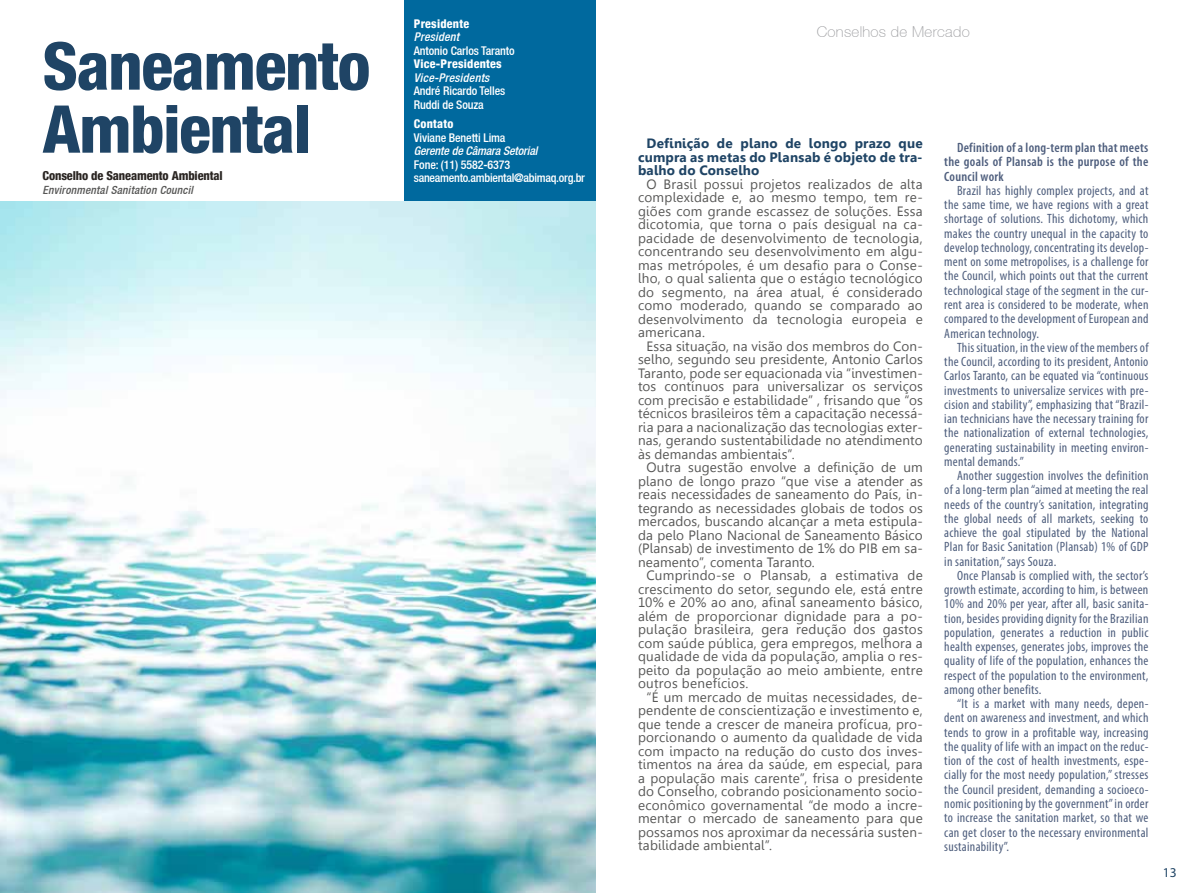
<style>
.page{position:relative;width:1191px;height:893px;background:#fff}
.page>*{position:absolute;margin:0;border:0;box-sizing:border-box;transform-origin:0 0}
.t1{font:800 condensed 66px/63px "Helvetica 87";letter-spacing:-.02em;color:#1f4465}
.t2{font:100 15px "Helvetica 35";letter-spacing:.02em;color:#999a9d}
.t3{font:13.5px/13.5px "Gisha";letter-spacing:.015em;color:#575756;text-align:justify}
.t4{font:condensed 13.5px/14.2px "Myriad Pro";letter-spacing:.02em;color:#4e5e7d;text-align:justify}
.t5{font:700 13.5px/13.5px "Gisha";letter-spacing:.015em;color:#1f4465;text-align:justify}
.t6{font:600 condensed 13.5px/14.2px "Myriad Pro";letter-spacing:.02em;color:#4e5e7d;text-align:justify}
.t7{font:13.5px "Myriad Pro";color:#1f4465}
.t8{font:800 condensed 12.3px "Helvetica 87";letter-spacing:-.01em;color:#2a2522}
.t9{font:500 condensed 12px/13.5px "Helvetica Neue";letter-spacing:-.01em;color:#fff}
.t10{font:800 condensed 12px "Helvetica 87";letter-spacing:.02em;color:#fff}
.t11{font:italic 500 condensed 12px "Helvetica Neue";letter-spacing:.015em;color:#fff}
.t12{font:italic 500 condensed 12px "Helvetica Neue";letter-spacing:-.01em;color:#fff}
.t13{font:italic 500 condensed 11.25px "Helvetica Neue";letter-spacing:.02em;color:#575756}
</style>
<div class="page">
<div style="left:404px;top:0;width:191px;height:208px;background:#00699e"></div>
<img style="left:0;top:202px;width:595px;height:691px">
<h1 class="t1" style="left:43px;top:34px;width:329px">Saneamento<br>Ambiental</h1>
<p class="t8" style="left:43px;top:168px;width:182px">Conselho de Saneamento Ambiental</p>
<p class="t13" style="left:43px;top:183px;width:152px">Environmental Sanitation Council</p>
<p class="t10" style="left:414px;top:16px;width:57px">Presidente</p>
<p class="t11" style="left:414px;top:30px;width:47px">President</p>
<p class="t9" style="left:414px;top:44px;width:102px">Antonio Carlos Taranto</p>
<p class="t10" style="left:414px;top:57px;width:89px">Vice-Presidentes</p>
<p class="t11" style="left:414px;top:70px;width:77px">Vice-Presidents</p>
<p class="t9" style="left:414px;top:84px;width:93px">André Ricardo Telles<br>Ruddi de Souza</p>
<p class="t10" style="left:414px;top:117px;width:41px">Contato</p>
<p class="t9" style="left:414px;top:131px;width:93px">Viviane Benetti Lima</p>
<p class="t12" style="left:414px;top:144px;width:125px">Gerente de Câmara Setorial</p>
<p class="t9" style="left:414px;top:158px;width:173px">Fone: (11) 5582-6373 saneamento.ambiental@abimaq.org.br</p>
<p class="t2" style="left:816px;top:23px;width:154px">Conselhos de Mercado</p>
<p class="t5" style="left:638px;top:137px;width:286px;text-indent:9px">Definição de plano de longo prazo que cumpra as metas do Plansab é objeto de tra&shy;balho do Conselho</p>
<p class="t3" style="left:638px;top:177px;width:286px;text-indent:9px">O Brasil possui projetos realizados de alta complexidade e, ao mesmo tempo, tem re&shy;giões com grande escassez de soluções. Essa dicotomia, que torna o país desigual na ca&shy;pacidade de desenvolvimento de tecnologia, concentrando seu desenvolvimento em algu&shy;mas metrópoles, é um desafio para o Conse&shy;lho, o qual salienta que o estágio tecnológico do segmento, na área atual, é considerado como moderado, quando se comparado ao desenvolvimento da tecnologia europeia e americana.</p>
<p class="t3" style="left:638px;top:339px;width:286px;text-indent:9px">Essa situação, na visão dos membros do Con&shy;selho, segundo seu presidente, Antonio Carlos Taranto, pode ser equacionada via “investimen&shy;tos contínuos para universalizar os serviços com precisão e estabilidade” , frisando que “os técnicos brasileiros têm a capacitação necessá&shy;ria para a nacionalização das tecnologias exter&shy;nas, gerando sustentabilidade no atendimento às demandas ambientais”.</p>
<p class="t3" style="left:638px;top:461px;width:286px;text-indent:9px">Outra sugestão envolve a definição de um plano de longo prazo “que vise a atender as reais necessidades de saneamento do País, in&shy;tegrando as necessidades globais de todos os mercados, buscando alcançar a meta estipula&shy;da pelo Plano Nacional de Saneamento Básico (Plansab) de investimento de 1% do PIB em sa&shy;neamento”, comenta Taranto.</p>
<p class="t3" style="left:638px;top:569px;width:286px;text-indent:9px">Cumprindo-se o Plansab, a estimativa de crescimento do setor, segundo ele, está entre 10% e 20% ao ano, afinal saneamento básico, além de proporcionar dignidade para a po&shy;pulação brasileira, gera redução dos gastos com saúde pública, gera empregos, melhora a qualidade de vida da população, amplia o res&shy;peito da população ao meio ambiente, entre outros benefícios.</p>
<p class="t3" style="left:638px;top:690px;width:286px;text-indent:9px">“É um mercado de muitas necessidades, de&shy;pendente de conscientização e investimento e, que tende a crescer de maneira profícua, pro&shy;porcionando o aumento da qualidade de vida com impacto na redução do custo dos inves&shy;timentos na área da saúde, em especial, para a população mais carente”, frisa o presidente do Conselho, cobrando posicionamento socio&shy;econômico governamental “de modo a incre&shy;mentar o mercado de saneamento para que possamos nos aproximar da necessária susten&shy;tabilidade ambiental”.</p>
<p class="t6" style="left:944px;top:141px;width:206px;text-indent:13px">Definition of a long-term plan that meets the goals of Plansab is the purpose of the Council work</p>
<p class="t4" style="left:944px;top:183px;width:206px;text-indent:13px">Brazil has highly complex projects, and at the same time, we have regions with a great shortage of solutions. This dichotomy, which makes the country unequal in the capacity to develop technology, concentrating its develop&shy;ment on some metropolises, is a challenge for the Council, which points out that the current technological stage of the segment in the cur&shy;rent area is considered to be moderate, when compared to the development of European and American technology.</p>
<p class="t4" style="left:944px;top:340px;width:206px;text-indent:13px">This situation, in the view of the members of the Council, according to its president, Antonio Carlos Taranto, can be equated via “continuous investments to universalize services with pre&shy;cision and stability”, emphasizing that “Brazil&shy;ian technicians have the necessary training for the nationalization of external technologies, generating sustainability in meeting environ&shy;mental demands.”</p>
<p class="t4" style="left:944px;top:468px;width:206px;text-indent:13px">Another suggestion involves the definition of a long-term plan “aimed at meeting the real needs of the country’s sanitation, integrating the global needs of all markets, seeking to achieve the goal stipulated by the National Plan for Basic Sanitation (Plansab) 1% of GDP in sanitation,” says Souza.</p>
<p class="t4" style="left:944px;top:568px;width:206px;text-indent:13px">Once Plansab is complied with, the sector’s growth estimate, according to him, is between 10% and 20% per year, after all, basic sanita&shy;tion, besides providing dignity for the Brazilian population, generates a reduction in public health expenses, generates jobs, improves the quality of life of the population, enhances the respect of the population to the environment, among other benefits.</p>
<p class="t4" style="left:944px;top:696px;width:206px;text-indent:13px">“It is a market with many needs, depen&shy;dent on awareness and investment, and which tends to grow in a profitable way, increasing the quality of life with an impact on the reduc&shy;tion of the cost of health investments, espe&shy;cially for the most needy population,” stresses the Council president, demanding a socioeco&shy;nomic positioning by the government” in order to increase the sanitation market, so that we can get closer to the necessary environmental sustainability”.</p>
<p class="t7" style="left:1162px;top:864px;width:15px">13</p>
</div>
